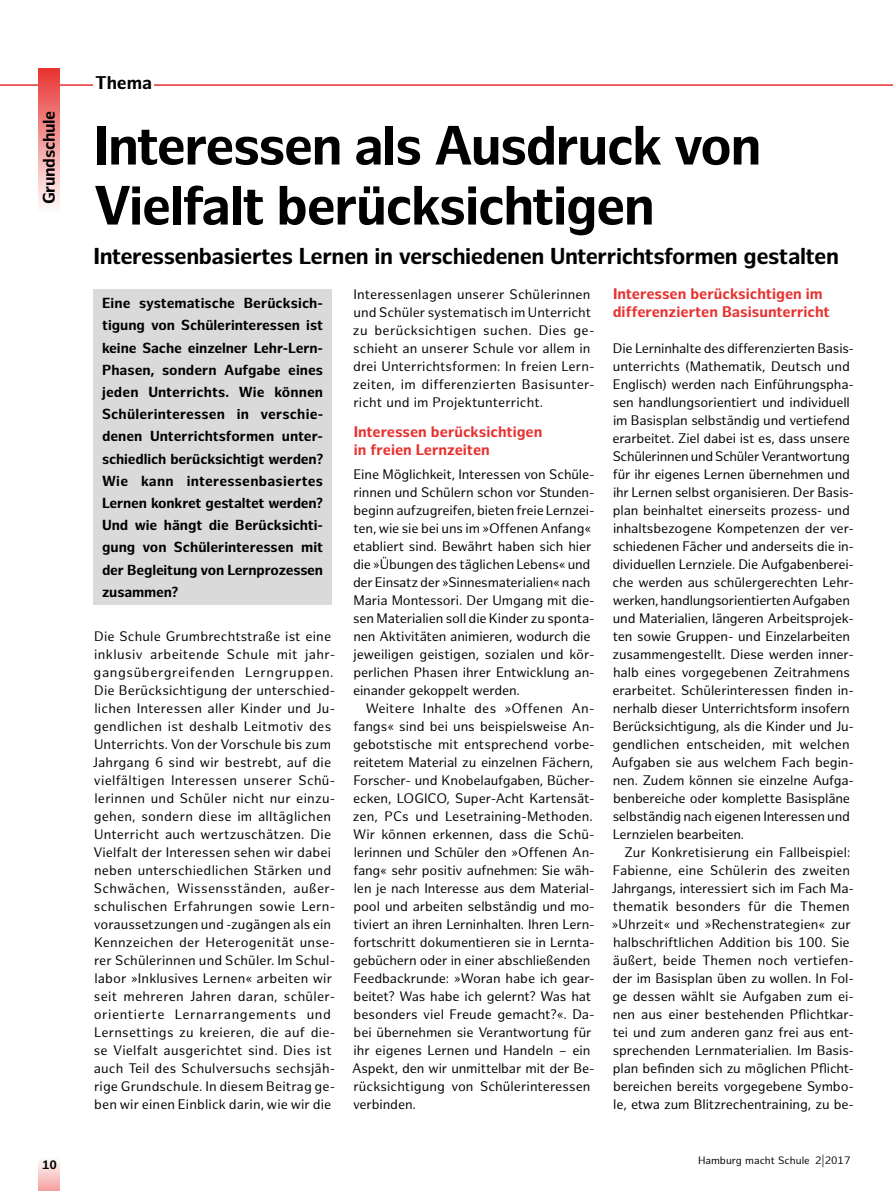
<style>
.page{position:relative;width:893px;height:1191px;background:#fff}
.page>*{position:absolute;margin:0;border:0;box-sizing:border-box;transform-origin:0 0}
.t1{font:700 54px/60px "Hamburg Sans";letter-spacing:-.03em;color:#000}
.t2{font:700 22.5px "Hamburg Sans";letter-spacing:-.02em;color:#000}
.t3{font:700 18px "Hamburg Sans";color:#000}
.t4{font:700 16.5px "Hamburg Sans";letter-spacing:-.02em;color:#000}
.t5{font:700 15px/18px "Hamburg Sans";color:#e73230}
.t6{font:700 14.25px/22.2px "Hamburg Sans";letter-spacing:-.01em;color:#000;text-align:justify}
.t7{font:13.5px/18px "Hamburg Sans";letter-spacing:-.01em;color:#000}
.t8{font:13.5px/18px "Hamburg Sans";letter-spacing:.01em;color:#000}
.t9{font:700 12px "Hamburg Sans";color:#000}
.t10{font:10.5px "Hamburg Sans";color:#000}
</style>
<div class="page">
<div style="left:38px;top:1157px;width:22px;height:34px;background:linear-gradient(to bottom,#fffefe,#f4a3a2)"></div>
<hr style="left:0;top:84px;width:893px;height:2px;background:#e73230">
<div style="left:38px;top:68px;width:22px;height:145px;background:linear-gradient(to bottom,#e73533,#fff)"></div>
<div style="left:94px;top:77px;width:60px;height:25px;background:#fff"></div>
<div style="left:94px;top:289px;width:238px;height:316px;background:#dadada"></div>
<p class="t4" style="left:39px;top:204px;width:95px;rotate:-90deg">Grundschule</p>
<p class="t9" style="left:42px;top:1158px;width:17px">10</p>
<h3 class="t3" style="left:95px;top:73px;width:59px">Thema</h3>
<h1 class="t1" style="left:94px;top:117px;width:669px">Interessen als Ausdruck von<br>Vielfalt berücksichtigen</h1>
<h2 class="t2" style="left:94px;top:243px;width:747px">Interessenbasiertes Lernen in verschiedenen Unterrichtsformen gestalten</h2>
<p class="t6" style="left:102px;top:292px;width:223px">Eine systematische Berücksich&shy;tigung von Schülerinteressen ist keine Sache einzelner Lehr-Lern-Phasen, sondern Aufgabe eines jeden Unterrichts. Wie können Schülerinteressen in verschie&shy;denen Unterrichtsformen unter&shy;schiedlich berücksichtigt werden?<br>Wie kann interessenbasiertes Lernen konkret gestaltet werden?<br>Und wie hängt die Berücksichti&shy;gung von Schülerinteressen mit der Begleitung von Lernprozessen zusammen?</p>
<p class="t8" style="left:93px;top:628px;width:244px">Die Schule Grumbrechtstraße ist eine inklusiv arbeitende Schule mit jahr&shy;gangsübergreifenden Lerngruppen.<br>Die Berücksichtigung der unterschied&shy;lichen Interessen aller Kinder und Ju&shy;gendlichen ist deshalb Leitmotiv des Unterrichts. Von der Vorschule bis zum Jahrgang 6 sind wir bestrebt, auf die vielfältigen Interessen unserer Schü&shy;lerinnen und Schüler nicht nur einzu&shy;gehen, sondern diese im alltäglichen Unterricht auch wertzuschätzen. Die Vielfalt der Interessen sehen wir dabei neben unterschiedlichen Stärken und Schwächen, Wissensständen, außer&shy;schulischen Erfahrungen sowie Lern&shy;voraussetzungen und -zugängen als ein Kennzeichen der Heterogenität unse&shy;rer Schülerinnen und Schüler. Im Schul&shy;labor »Inklusives Lernen« arbeiten wir seit mehreren Jahren daran, schüler&shy;orientierte Lernarrangements und Lernsettings zu kreieren, die auf die&shy;se Vielfalt ausgerichtet sind. Dies ist auch Teil des Schulversuchs sechsjäh&shy;rige Grundschule. In diesem Beitrag ge&shy;ben wir einen Einblick darin, wie wir die</p>
<p class="t8" style="left:353px;top:286px;width:243px">Interessenlagen unserer Schülerinnen und Schüler systematisch im Unterricht zu berücksichtigen suchen. Dies ge&shy;schieht an unserer Schule vor allem in drei Unterrichtsformen: In freien Lern&shy;zeiten, im differenzierten Basisunter&shy;richt und im Projektunterricht.</p>
<p class="t5" style="left:354px;top:423px;width:190px">Interessen berücksichtigen in freien Lernzeiten</p>
<p class="t7" style="left:353px;top:466px;width:243px">Eine Möglichkeit, Interessen von Schüle&shy;rinnen und Schülern schon vor Stunden&shy;beginn aufzugreifen, bieten freie Lernzei&shy;ten, wie sie bei uns im »Offenen Anfang« etabliert sind. Bewährt haben sich hier die »Übungen des täglichen Lebens« und der Einsatz der »Sinnesmaterialien« nach Maria Montessori. Der Umgang mit die&shy;sen Materialien soll die Kinder zu sponta&shy;nen Aktivitäten animieren, wodurch die jeweiligen geistigen, sozialen und kör&shy;perlichen Phasen ihrer Entwicklung an&shy;einander gekoppelt werden.</p>
<p class="t7" style="left:352px;top:700px;width:244px;text-indent:14px">Weitere Inhalte des »Offenen An&shy;fangs« sind bei uns beispielsweise An&shy;gebotstische mit entsprechend vorbe&shy;reitetem Material zu einzelnen Fächern, Forscher- und Knobelaufgaben, Bücher&shy;ecken, LOGICO, Super-Acht Kartensät&shy;zen, PCs und Lesetraining-Methoden.<br>Wir können erkennen, dass die Schü&shy;lerinnen und Schüler den »Offenen An&shy;fang« sehr positiv aufnehmen: Sie wäh&shy;len je nach Interesse aus dem Material&shy;pool und arbeiten selbständig und mo&shy;tiviert an ihren Lerninhalten. Ihren Lern&shy;fortschritt dokumentieren sie in Lernta&shy;gebüchern oder in einer abschließenden Feedbackrunde: »Woran habe ich gear&shy;beitet? Was habe ich gelernt? Was hat besonders viel Freude gemacht?«. Da&shy;bei übernehmen sie Verantwortung für ihr eigenes Lernen und Handeln – ein Aspekt, den wir unmittelbar mit der Be&shy;rücksichtigung von Schülerinteressen verbinden.</p>
<p class="t5" style="left:613px;top:285px;width:219px">Interessen berücksichtigen im differenzierten Basisunterricht</p>
<p class="t7" style="left:612px;top:340px;width:244px">Die Lerninhalte des differenzierten Basis&shy;unterrichts (Mathematik, Deutsch und Englisch) werden nach Einführungspha&shy;sen handlungsorientiert und individuell im Basisplan selbständig und vertiefend erarbeitet. Ziel dabei ist es, dass unsere Schülerinnen und Schüler Verantwortung für ihr eigenes Lernen übernehmen und ihr Lernen selbst organisieren. Der Basis&shy;plan beinhaltet einerseits prozess- und inhaltsbezogene Kompetenzen der ver&shy;schiedenen Fächer und anderseits die in&shy;dividuellen Lernziele. Die Aufgabenberei&shy;che werden aus schülergerechten Lehr&shy;werken, handlungsorientierten Aufgaben und Materialien, längeren Arbeitsprojek&shy;ten sowie Gruppen- und Einzelarbeiten zusammengestellt. Diese werden inner&shy;halb eines vorgegebenen Zeitrahmens erarbeitet. Schülerinteressen finden in&shy;nerhalb dieser Unterrichtsform insofern Berücksichtigung, als die Kinder und Ju&shy;gendlichen entscheiden, mit welchen Aufgaben sie aus welchem Fach begin&shy;nen. Zudem können sie einzelne Aufga&shy;benbereiche oder komplette Basispläne selbständig nach eigenen Interessen und Lernzielen bearbeiten.</p>
<p class="t7" style="left:612px;top:844px;width:244px;text-indent:13px">Zur Konkretisierung ein Fallbeispiel:<br>Fabienne, eine Schülerin des zweiten Jahrgangs, interessiert sich im Fach Ma&shy;thematik besonders für die Themen »Uhrzeit« und »Rechenstrategien« zur halbschriftlichen Addition bis 100. Sie äußert, beide Themen noch vertiefen&shy;der im Basisplan üben zu wollen. In Fol&shy;ge dessen wählt sie Aufgaben zum ei&shy;nen aus einer bestehenden Pflichtkar&shy;tei und zum anderen ganz frei aus ent&shy;sprechenden Lernmaterialien. Im Basis&shy;plan befinden sich zu möglichen Pflicht&shy;bereichen bereits vorgegebene Symbo&shy;le, etwa zum Blitzrechentraining, zu be-</p>
<p class="t10" style="left:698px;top:1154px;width:154px">Hamburg macht Schule 2|2017</p>
</div>
